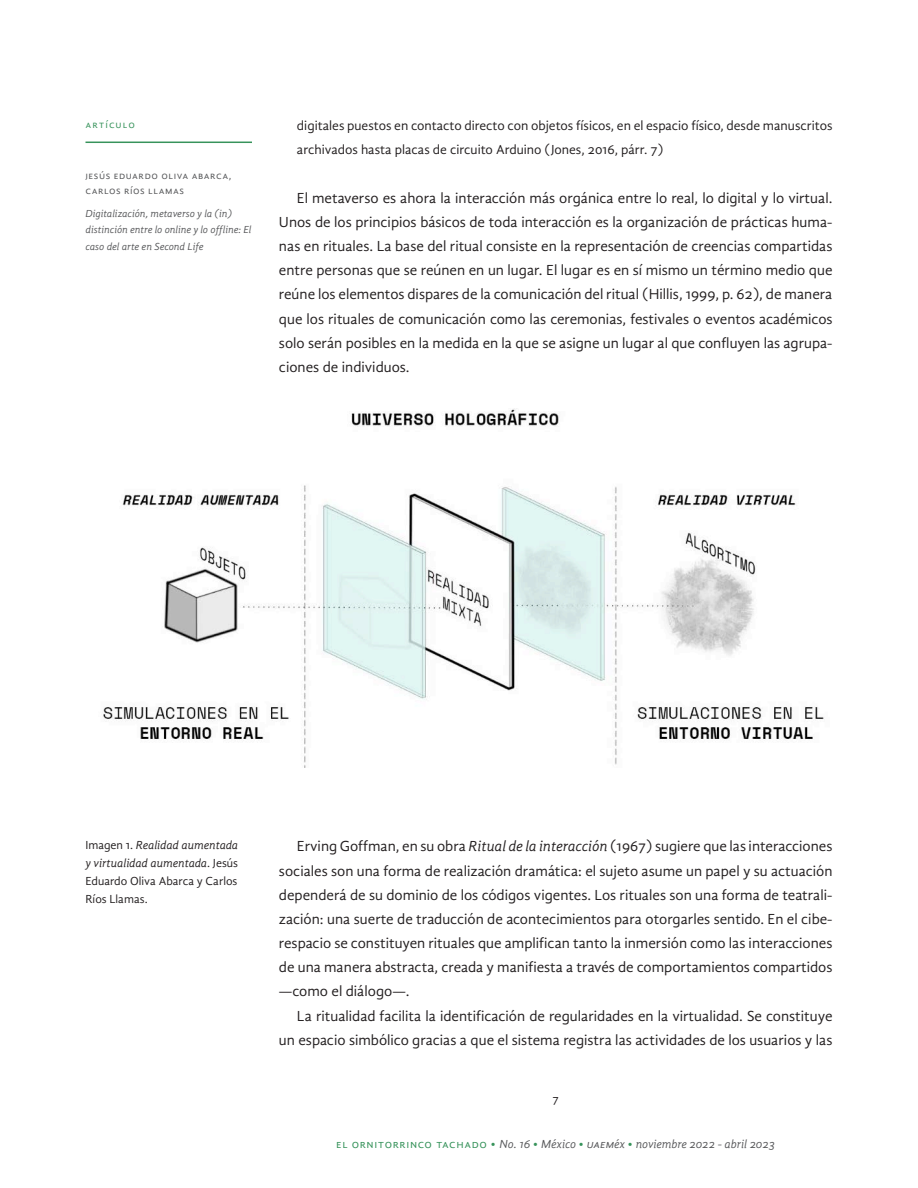
<style>
.page{position:relative;width:918px;height:1188px;background:#fff}
.page>*{position:absolute;margin:0;border:0;box-sizing:border-box;transform-origin:0 0}
.t1{font:15px/24.2px "Gandhi Sans";color:#231f20;text-align:justify}
.t2{font:13.5px/24.2px "Gandhi Sans";color:#231f20}
.t3{font:12px/18px "Gandhi Sans";color:#231f20;text-align:justify}
.t4{font:italic 12px "Gandhi Sans";color:#57585a}
.t5{font:italic 10.5px/16.5px "Gandhi Sans";color:#57585a}
.t6{font:10.5px "Gandhi Sans";letter-spacing:.05em;color:#57585a}
.t7{font:10.5px "Gandhi Sans";letter-spacing:.1em;color:#37935b}
.s1{font-style:italic}
.s2{font-style:normal;color:#37935b}
</style>
<div class="page">
<hr style="left:86px;top:142px;width:166px;height:1px;background:#37935b">
<img style="left:103px;top:408px;width:721px;height:360px">
<p class="t7" style="left:86px;top:119px;width:51px">ARTÍCULO</p>
<p class="t6" style="left:86px;top:170px;width:48px">Jesús Eduar</p>
<p class="t6" style="left:145px;top:170px;width:67px">do Oliva Abarca</p>
<p class="t6" style="left:229px;top:170px;width:4px">,</p>
<p class="t6" style="left:86px;top:185px;width:13px">Carlo</p>
<p class="t6" style="left:116px;top:185px;width:70px">s Ríos Llamas</p>
<p class="t5" style="left:86px;top:205px;width:167px">Digitalización, metaverso y la (in) distinción entre lo online y lo offline: El caso del arte en Second Life</p>
<p class="t2" style="left:297px;top:114px;width:537px">digitales puestos en contacto directo con objetos físicos, en el espacio físico, desde manuscritos archivados hasta placas de circuito Arduino (Jones, 2016, párr. 7)</p>
<p class="t1" style="left:279px;top:186px;width:555px;text-indent:18px">El metaverso es ahora la interacción más orgánica entre lo real, lo digital y lo virtual.<br>Unos de los principios básicos de toda interacción es la organización de prácticas huma&shy;nas en rituales. La base del ritual consiste en la representación de creencias compartidas entre personas que se reúnen en un lugar. El lugar es en sí mismo un término medio que reúne los elementos dispares de la comunicación del ritual (Hillis, 1999, p. 62), de manera que los rituales de comunicación como las ceremonias, festivales o eventos académicos solo serán posibles en la medida en la que se asigne un lugar al que confluyen las agrupa&shy;ciones de individuos.</p>
<p class="t3" style="left:86px;top:836px;width:154px">I magen 1. <span class="s1">Realidad aumentada y virtualidad aumentada</span>. Jesús Eduardo Oliva Abarca y Carlos Ríos Llamas.</p>
<p class="t1" style="left:279px;top:834px;width:555px;text-indent:18px">Erving Goffman, en su obra <span class="s1">Ritual de la interacción</span> (1967) sugiere que las interacciones sociales son una forma de realización dramática: el sujeto asume un papel y su actuación dependerá de su dominio de los códigos vigentes. Los rituales son una forma de teatrali&shy;zación: una suerte de traducción de acontecimientos para otorgarles sentido. En el cibe&shy;respacio se constituyen rituales que amplifican tanto la inmersión como las interacciones de una manera abstracta, creada y manifiesta a través de comportamientos compartidos —como el diálogo—.</p>
<p class="t1" style="left:279px;top:1003px;width:555px;text-align:right">La ritualidad facilita la identificación de regularidades en la virtualidad. Se constituye un espacio simbólico gracias a que el sistema registra las actividades de los usuarios y las</p>
<p class="t3" style="left:553px;top:1090px;width:8px">7</p>
<p class="t4" style="left:336px;top:1137px;width:440px"><span class="s2">el ornitorrinco tachado •</span> No. 16 <span class="s2">•</span> México <span class="s2">•</span> uaeméx <span class="s2">•</span> noviembre 2022 - abril 2023</p>
</div>
